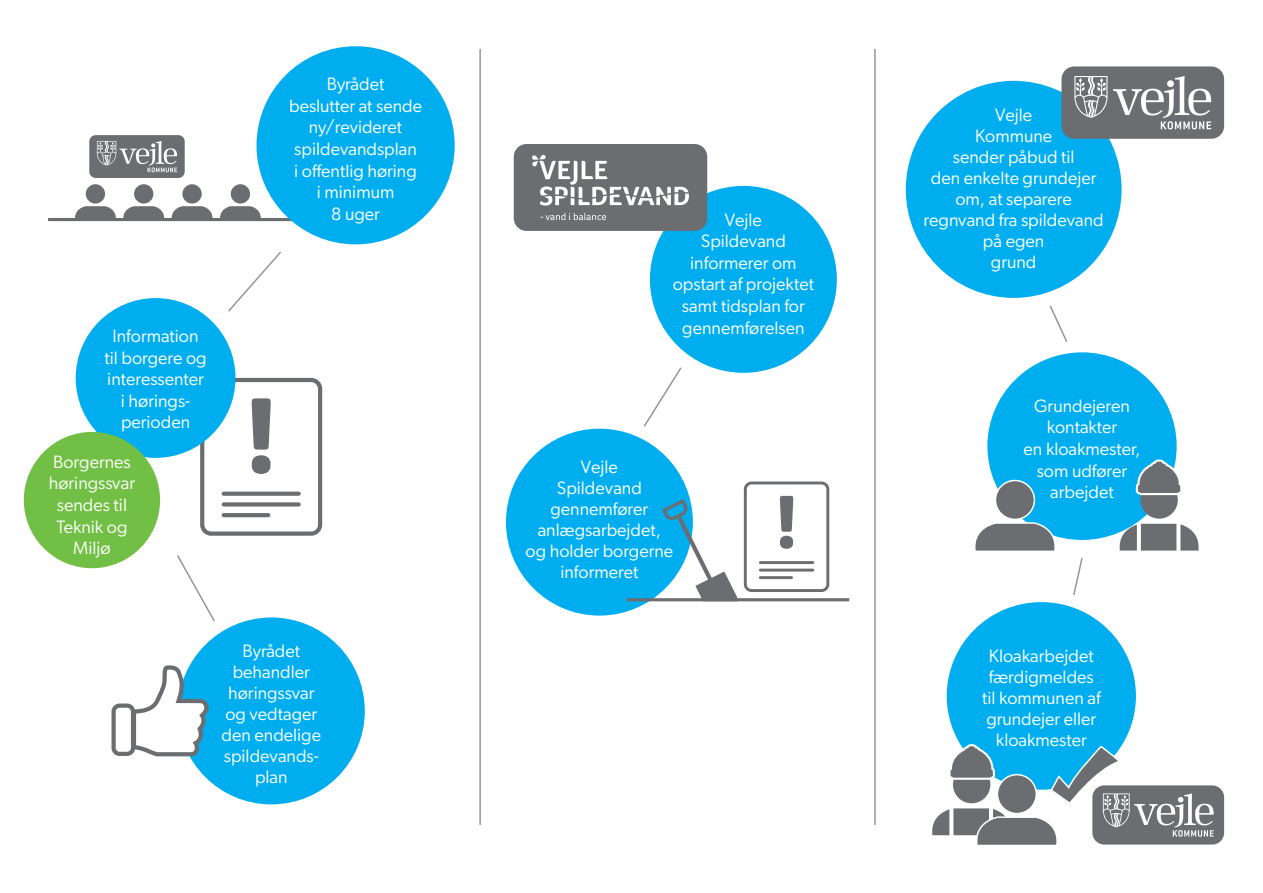
<style>
.page{position:relative;width:1263px;height:893px;background:#fff}
.page>*{position:absolute;margin:0;border:0;box-sizing:border-box;transform-origin:0 0}
.t1{font:800 105px "Oscine";color:#6c6d70}
.t2{font:800 73.5px "Oscine";color:#6c6d70}
.t3{font:18px/21.6px "Gibson";color:#fff;text-align:center}
</style>
<div class="page">
<div style="left:650px;top:186px;width:187px;height:187px;background:#00aeef;border-radius:50%"></div>
<div style="left:506px;top:429px;width:187px;height:187px;background:#00aeef;border-radius:50%"></div>
<div style="left:947px;top:602px;width:189px;height:188px;background:#00aeef;border-radius:50%"></div>
<svg style="left:123px;top:184px;width:41px;height:34px"></svg>
<svg style="left:220px;top:184px;width:41px;height:34px"></svg>
<svg style="left:75px;top:184px;width:41px;height:34px"></svg>
<svg style="left:172px;top:184px;width:40px;height:34px"></svg>
<hr style="left:48px;top:218px;width:336px;height:3px;background:#6c6d70">
<div style="left:256px;top:46px;width:199px;height:198px;background:#00aeef;border-radius:50%"></div>
<div style="left:200px;top:378px;width:122px;height:158px;border:4px solid #6c6d70;border-radius:9px"></div>
<svg style="left:224px;top:492px;width:75px;height:4px"></svg>
<svg style="left:224px;top:502px;width:75px;height:4px"></svg>
<hr style="left:224px;top:513px;width:44px;height:4px;background:#6c6d70">
<div style="left:89px;top:135px;width:96px;height:43px;background:#6c6d70;border-radius:6px"></div>
<svg style="left:97px;top:141px;width:80px;height:31px"></svg>
<div style="left:76px;top:298px;width:159px;height:160px;background:#00aeef;border-radius:50%"></div>
<div style="left:24px;top:432px;width:136px;height:136px;background:#71bf44;border-radius:50%"></div>
<div style="left:178px;top:617px;width:187px;height:187px;background:#00aeef;border-radius:50%"></div>
<div style="left:112px;top:703px;width:23px;height:53px;border:4px solid #6c6d70;border-radius:6px"></div>
<svg style="left:130px;top:662px;width:79px;height:96px"></svg>
<div style="left:514px;top:144px;width:193px;height:87px;background:#6c6d70;border-radius:13px"></div>
<svg style="left:540px;top:213px;width:66px;height:7px"></svg>
<svg style="left:532px;top:155px;width:157px;height:51px"></svg>
<hr style="left:479px;top:49px;width:2px;height:776px;background:#939598">
<hr style="left:874px;top:49px;width:2px;height:776px;background:#939598">
<svg style="left:660px;top:497px;width:80px;height:105px"></svg>
<hr style="left:626px;top:598px;width:223px;height:3px;background:#6c6d70">
<div style="left:744px;top:481px;width:85px;height:111px;border:3px solid #6c6d70;border-radius:6px"></div>
<hr style="left:760px;top:561px;width:53px;height:3px;background:#6c6d70">
<hr style="left:760px;top:569px;width:53px;height:3px;background:#6c6d70">
<hr style="left:760px;top:576px;width:31px;height:3px;background:#6c6d70">
<div style="left:987px;top:352px;width:190px;height:188px;background:#00aeef;border-radius:50%"></div>
<svg style="left:975px;top:479px;width:81px;height:72px"></svg>
<svg style="left:1120px;top:458px;width:78px;height:93px"></svg>
<div style="left:1092px;top:785px;width:132px;height:60px;background:#6c6d70;border-radius:12px"></div>
<div style="left:906px;top:81px;width:215px;height:217px;background:#00aeef;border-radius:50%"></div>
<svg style="left:932px;top:742px;width:281px;height:103px"></svg>
<div style="left:1061px;top:66px;width:163px;height:73px;background:#6c6d70;border-radius:13px"></div>
<svg style="left:1074px;top:76px;width:33px;height:42px"></svg>
<svg style="left:1113px;top:76px;width:98px;height:53px"></svg>
<svg style="left:228px;top:251px;width:53px;height:61px"></svg>
<svg style="left:643px;top:367px;width:39px;height:60px"></svg>
<svg style="left:1049px;top:305px;width:19px;height:37px"></svg>
<svg style="left:1073px;top:558px;width:10px;height:37px"></svg>
<svg style="left:177px;top:555px;width:38px;height:67px"></svg>
<p class="t3" style="left:289px;top:73px;width:134px">Byrådet<br>beslutter at sende ny/revideret spildevandsplan<br>i offentlig høring<br>i minimum<br>8 uger</p>
<p class="t3" style="left:104px;top:325px;width:104px">Information til borgere og interessenter i hørings&shy;perioden</p>
<p class="t3" style="left:49px;top:450px;width:88px">Borgernes høringssvar sendes til<br>Teknik og<br>Miljø</p>
<h1 class="t1" style="left:244px;top:376px;width:36px">!</h1>
<p class="t3" style="left:222px;top:640px;width:101px;line-height:21px">Byrådet behandler høringssvar og vedtager den endelige spildevands&shy;plan</p>
<p class="t3" style="left:673px;top:208px;width:143px">Vejle<br>Spildevand informerer om opstart af projektet samt tidsplan for gennemførelsen</p>
<p class="t3" style="left:525px;top:456px;width:149px;line-height:21px">Vejle<br>Spildevand gennemfører anlægsarbejdet, og holder borgerne informeret</p>
<h2 class="t2" style="left:774px;top:480px;width:26px">!</h2>
<p class="t3" style="left:923px;top:104px;width:182px;line-height:21px">Vejle<br>Kommune<br>sender påbud til<br>den enkelte grundejer om, at separere regnvand fra spildevand på egen<br>grund</p>
<p class="t3" style="left:1023px;top:395px;width:118px">Grundejeren kontakter<br>en kloakmester, som udfører arbejdet</p>
<p class="t3" style="left:982px;top:645px;width:120px;line-height:21px">Kloakarbejdet færdigmeldes til kommunen af grundejer eller kloakmester</p>
</div>
